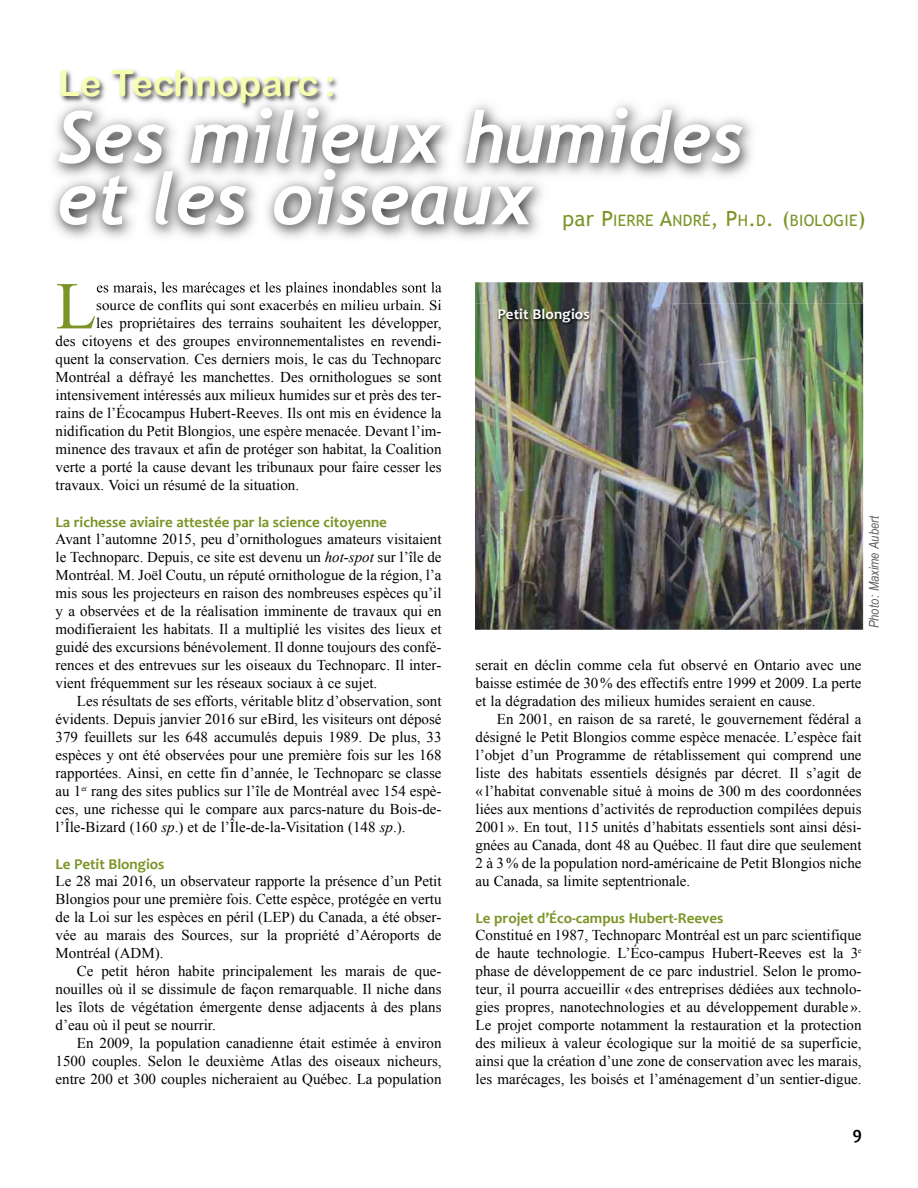
<style>
.page{position:relative;width:918px;height:1188px;background:#fff}
.page>*{position:absolute;margin:0;border:0;box-sizing:border-box;transform-origin:0 0}
.t1{font:italic 700 72px/61.5px "Trebuchet";color:#fff}
.t2{font:66.9px "Times New Roman";color:#7b9425}
.t3{font:36px "Arial Rounded MT Bold";color:#f7ffaf}
.t4{font:700 18px "Candara";color:#000}
.t5{font:15.75px "Trebuchet MS";letter-spacing:.015em;color:#7b9425}
.t6{font:15px/18px "Times New Roman";color:#000;text-align:justify}
.t7{font:700 15px "Candara";color:#7b9425}
.t8{font:700 15px "Candara";letter-spacing:.01em;color:#fff}
.t9{font:italic 13.5px "Arial Narrow";color:#5e5e5e}
.s1{font-size:21px}
.s2{font-style:italic}
</style>
<div class="page">
<img style="left:475px;top:304px;width:388px;height:326px">
<img style="left:52px;top:103px;width:812px;height:201px">
<img style="left:57px;top:284px;width:21px;height:20px">
<img style="left:97px;top:285px;width:39px;height:8px">
<img style="left:97px;top:303px;width:48px;height:1px">
<img style="left:52px;top:70px;width:571px;height:74px">
<img style="left:62px;top:108px;width:296px;height:36px">
<img style="left:487px;top:301px;width:183px;height:51px">
<h3 class="t3" style="left:58px;top:62px;width:279px">Le Technoparc :</h3>
<h1 class="t1" style="left:57px;top:106px;width:689px">Ses milieux humides et les oiseaux</h1>
<p class="t5" style="left:563px;top:211px;width:304px"><span class="s1">PAR P</span>IERRE <span class="s1">A</span>NDRÉ<span class="s1">, P</span>H<span class="s1">.</span>D<span class="s1">. (</span>BIOLOGIE<span class="s1">)</span></p>
<h2 class="t2" style="left:56px;top:269px;width:42px">L</h2>
<p class="t6" style="left:96px;top:296px;width:347px">source de conflits qui sont exacerbés en milieu urbain. Si</p>
<p class="t6" style="left:96px;top:314px;width:347px">les propriétaires des terrains souhaitent les développer,</p>
<p class="t6" style="left:56px;top:332px;width:388px">des citoyens et des groupes environnementalistes en revendi-</p>
<p class="t6" style="left:56px;top:350px;width:388px">quent la conservation. Ces derniers mois, le cas du Technoparc</p>
<p class="t6" style="left:56px;top:368px;width:388px">Montréal a défrayé les manchettes. Des ornithologues se sont</p>
<p class="t6" style="left:56px;top:386px;width:388px">intensivement intéressés aux milieux humides sur et près des ter-</p>
<p class="t6" style="left:56px;top:404px;width:388px">rains de l’Écocampus Hubert-Reeves. Ils ont mis en évidence la</p>
<p class="t6" style="left:56px;top:422px;width:388px">nidification du Petit Blongios, une espère menacée. Devant l’im-</p>
<p class="t6" style="left:56px;top:440px;width:388px">minence des travaux et afin de protéger son habitat, la Coalition</p>
<p class="t6" style="left:56px;top:458px;width:388px">verte a porté la cause devant les tribunaux pour faire cesser les</p>
<p class="t6" style="left:56px;top:476px;width:245px">travaux. Voici un résumé de la situation.</p>
<p class="t7" style="left:56px;top:513px;width:333px">La richesse aviaire attestée par la science citoyenne</p>
<p class="t6" style="left:56px;top:530px;width:388px">Avant l’automne 2015, peu d’ornithologues amateurs visitaient le Technoparc. Depuis, ce site est devenu un <span class="s2">hot-spot</span> sur l’île de Montréal. M. Joël Coutu, un réputé ornithologue de la région, l’a mis sous les projecteurs en raison des nombreuses espèces qu’il y a observées et de la réalisation imminente de travaux qui en modifieraient les habitats. Il a multiplié les visites des lieux et guidé des excursions bénévolement. Il donne toujours des confé&shy;rences et des entrevues sur les oiseaux du Technoparc. Il inter&shy;vient fréquemment sur les réseaux sociaux à ce sujet.</p>
<p class="t6" style="left:56px;top:692px;width:388px;text-indent:21px">Les résultats de ses efforts, véritable blitz d’observation, sont évidents. Depuis janvier 2016 sur eBird, les visiteurs ont déposé 379 feuillets sur les 648 accumulés depuis 1989. De plus, 33 espèces y ont été observées pour une première fois sur les 168 rapportées. Ainsi, en cette fin d’année, le Technoparc se classe au 1<sup>er</sup> rang des sites publics sur l’île de Montréal avec 154 espè&shy;ces, une richesse qui le compare aux parcs-nature du Bois-de&shy;l’Île-Bizard (160 <span class="s2">sp</span>.) et de l’Île-de-la-Visitation (148 <span class="s2">sp</span>.).</p>
<p class="t7" style="left:56px;top:855px;width:110px">Le Petit Blongios</p>
<p class="t6" style="left:56px;top:872px;width:388px">Le 28 mai 2016, un observateur rapporte la présence d’un Petit Blongios pour une première fois. Cette espèce, protégée en vertu de la Loi sur les espèces en péril (LEP) du Canada, a été obser&shy;vée au marais des Sources, sur la propriété d’Aéroports de Montréal (ADM).</p>
<p class="t6" style="left:56px;top:962px;width:388px;text-indent:21px">Ce petit héron habite principalement les marais de que&shy;nouilles où il se dissimule de façon remarquable. Il niche dans les îlots de végétation émergente dense adjacents à des plans d’eau où il peut se nourrir.</p>
<p class="t6" style="left:56px;top:1034px;width:388px;text-indent:21px">En 2009, la population canadienne était estimée à environ 1500 couples. Selon le deuxième Atlas des oiseaux nicheurs, entre 200 et 300 couples nicheraient au Québec. La population</p>
<p class="t8" style="left:497px;top:304px;width:94px">Petit Blongios</p>
<p class="t9" style="left:866px;top:628px;width:114px;rotate:-90deg">Photo : Maxime Aubert</p>
<p class="t6" style="left:476px;top:656px;width:388px">serait en déclin comme cela fut observé en Ontario avec une baisse estimée de 30% des effectifs entre 1999 et 2009. La perte et la dégradation des milieux humides seraient en cause.</p>
<p class="t6" style="left:476px;top:710px;width:388px;text-indent:21px">En 2001, en raison de sa rareté, le gouvernement fédéral a désigné le Petit Blongios comme espèce menacée. L’espèce fait l’objet d’un Programme de rétablissement qui comprend une liste des habitats essentiels désignés par décret. Il s’agit de «l’habitat convenable situé à moins de 300 m des coordonnées liées aux mentions d’activités de reproduction compilées depuis 2001». En tout, 115 unités d’habitats essentiels sont ainsi dési&shy;gnées au Canada, dont 48 au Québec. Il faut dire que seulement 2 à 3% de la population nord-américaine de Petit Blongios niche au Canada, sa limite septentrionale.</p>
<p class="t7" style="left:476px;top:908px;width:249px">Le projet d’Éco-campus Hubert-Reeves</p>
<p class="t6" style="left:476px;top:926px;width:388px">Constitué en 1987, Technoparc Montréal est un parc scientifique de haute technologie. L’Éco-campus Hubert-Reeves est la 3<sup>e </sup>phase de développement de ce parc industriel. Selon le promo&shy;teur, il pourra accueillir «des entreprises dédiées aux technolo&shy;gies propres, nanotechnologies et au développement durable».<br>Le projet comporte notamment la restauration et la protection des milieux à valeur écologique sur la moitié de sa superficie, ainsi que la création d’une zone de conservation avec les marais, les marécages, les boisés et l’aménagement d’un sentier-digue.</p>
<p class="t4" style="left:852px;top:1122px;width:11px">9</p>
</div>
